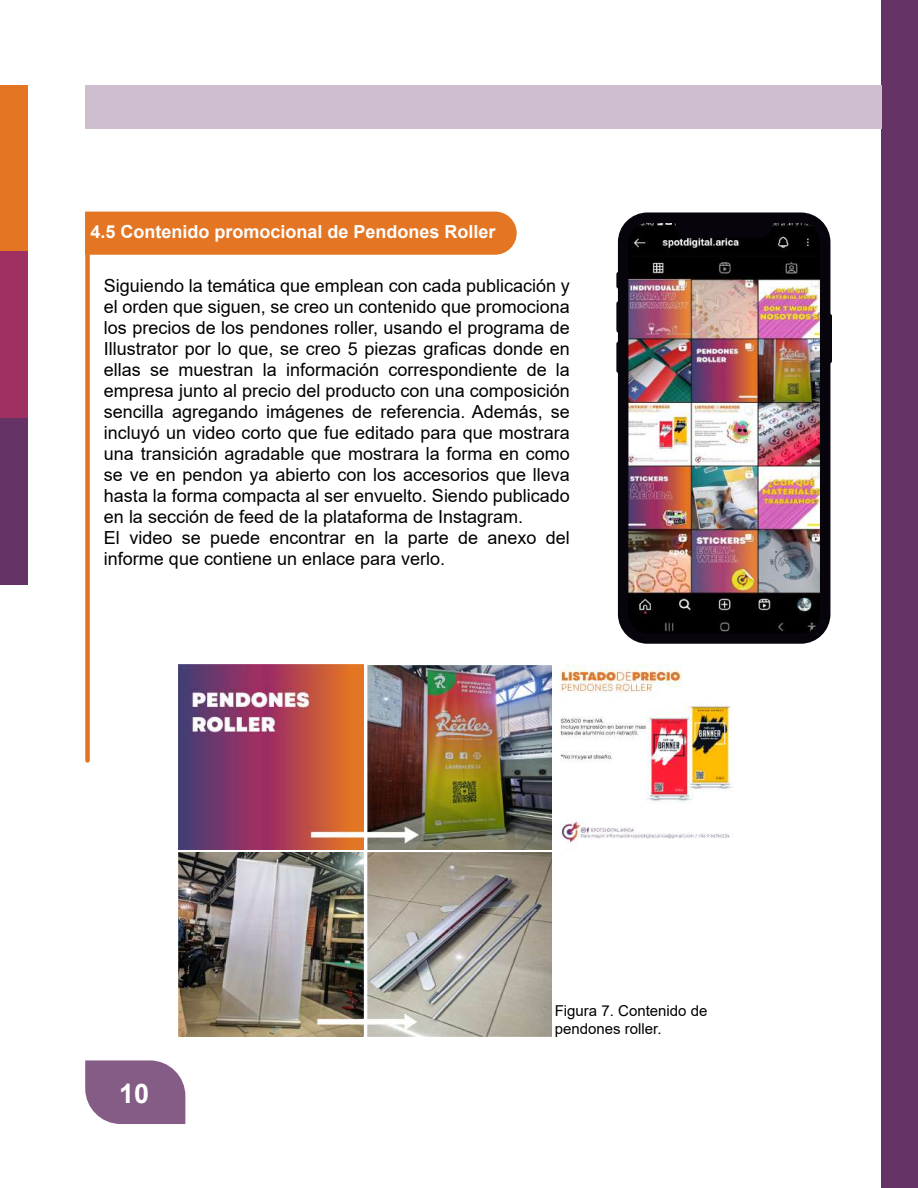
<style>
.page{position:relative;width:918px;height:1188px;background:#fff}
.page>*{position:absolute;margin:0;border:0;box-sizing:border-box;transform-origin:0 0}
.t1{font:700 27px "Arial";color:#fff}
.t2{font:18px/21px "Arial";color:#000}
.t3{font:700 18px "Arial";color:#fff}
.t4{font:15px/18px "Arial";color:#000}
</style>
<div class="page">
<div style="left:0;top:85px;width:28px;height:167px;background:#e47523"></div>
<div style="left:0;top:252px;width:28px;height:166px;background:#a03062"></div>
<div style="left:0;top:418px;width:28px;height:167px;background:#636"></div>
<svg style="left:85px;top:1060px;width:100px;height:64px;background:#906b90"></svg>
<div style="left:881px;top:0;width:37px;height:1188px;background:#636"></div>
<div style="left:85px;top:85px;width:796px;height:43px;background:#cebece"></div>
<div style="left:85px;top:212px;width:432px;height:43px;background:#e47523"></div>
<div style="left:85px;top:253px;width:5px;height:508px;background:#e47523"></div>
<div style="left:616px;top:272px;width:10px;height:17px;background:#07040c;border-radius:3px"></div>
<div style="left:616px;top:301px;width:10px;height:32px;background:#07040c;border-radius:3px"></div>
<div style="left:616px;top:341px;width:10px;height:32px;background:#07040c;border-radius:3px"></div>
<div style="left:823px;top:314px;width:9px;height:50px;background:#07040c;border-radius:3px"></div>
<img style="left:618px;top:212px;width:212px;height:432px">
<img style="left:179px;top:852px;width:184px;height:185px">
<img style="left:367px;top:852px;width:185px;height:185px">
<img style="left:367px;top:665px;width:185px;height:185px">
<img style="left:179px;top:665px;width:184px;height:184px">
<img style="left:559px;top:665px;width:173px;height:184px">
<p class="t3" style="left:91px;top:219px;width:407px">4.5 Contenido promocional de Pendones Roller</p>
<p class="t2" style="left:104px;top:275px;width:468px">Siguiendo la temática que emplean con cada publicación y el orden que siguen, se creo un contenido que promociona los precios de los pendones roller, usando el programa de Illustrator por lo que, se creo 5 piezas graficas donde en ellas se muestran la información correspondiente de la empresa junto al precio del producto con una composición sencilla agregando imágenes de referencia. Además, se incluyó un video corto que fue editado para que mostrara una transición agradable que mostrara la forma en como se ve en pendon ya abierto con los accesorios que lleva hasta la forma compacta al ser envuelto. Siendo publicado en la sección de feed de la plataforma de Instagram.<br>El video se puede encontrar en la parte de anexo del informe que contiene un enlace para verlo.</p>
<h1 class="t1" style="left:119px;top:1075px;width:32px">10</h1>
<p class="t4" style="left:555px;top:1002px;width:154px">Figura 7. Contenido de pendones roller.</p>
</div>
